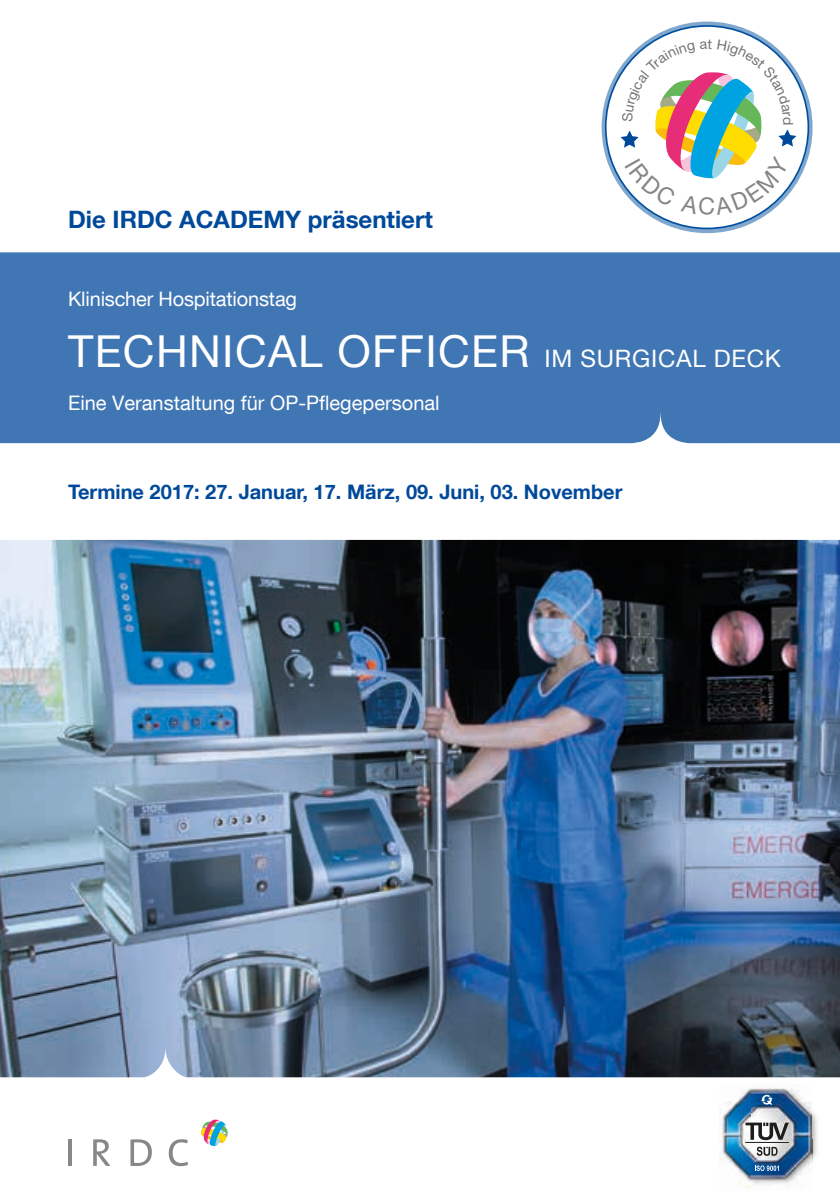
<style>
.page{position:relative;width:840px;height:1191px;background:#fff}
.page>*{position:absolute;margin:0;border:0;box-sizing:border-box;transform-origin:0 0}
.t1{font:44px "KS Helvetica Neue";letter-spacing:.03em;color:#fff}
.t2{font:700 24px "KS Helvetica Neue";color:#00499a}
.t3{font:20px "KS Helvetica Neue";color:#fff}
.t4{font:700 20px "KS Helvetica Neue";color:#00499a}
.s1{font-size:24px}
</style>
<div class="page">
<svg style="left:201px;top:1119px;width:26px;height:27px"></svg>
<hr style="left:68px;top:1139px;width:4px;height:26px;background:#878787">
<svg style="left:93px;top:1139px;width:17px;height:26px"></svg>
<svg style="left:130px;top:1139px;width:22px;height:27px"></svg>
<svg style="left:169px;top:1139px;width:19px;height:27px"></svg>
<div style="left:0;top:252px;width:839px;height:191px;background:#4076b3"></div>
<svg style="left:601px;top:22px;width:211px;height:211px;background:#6e9bc7"></svg>
<div style="left:605px;top:26px;width:202px;height:202px;background:#fff;border-radius:50%"></div>
<img style="left:719px;top:1086px;width:98px;height:102px">
<svg style="left:744px;top:1122px;width:44px;height:33px"></svg>
<svg style="left:760px;top:1094px;width:12px;height:10px"></svg>
<svg style="left:754px;top:1165px;width:24px;height:6px"></svg>
<img style="left:0;top:540px;width:839px;height:537px">
<svg style="left:620px;top:39px;width:176px;height:176px"></svg>
<p class="t2" style="left:68px;top:205px;width:146px">Die IRDC Acad</p>
<p class="t2" style="left:248px;top:205px;width:186px">emy präsentiert</p>
<p class="t3" style="left:68px;top:287px;width:230px">Klinischer Hospitationstag</p>
<h1 class="t1" style="left:68px;top:324px;width:710px">Tech nical Officer <span class="s1">im Surgical Deck</span></h1>
<p class="t3" style="left:68px;top:391px;width:373px">Eine Veranstaltung für OP-Pflegepersonal</p>
<p class="t4" style="left:68px;top:479px;width:555px">Termine 2017: 27. Januar, 17. März, 09. Juni, 03. November</p>
</div>
